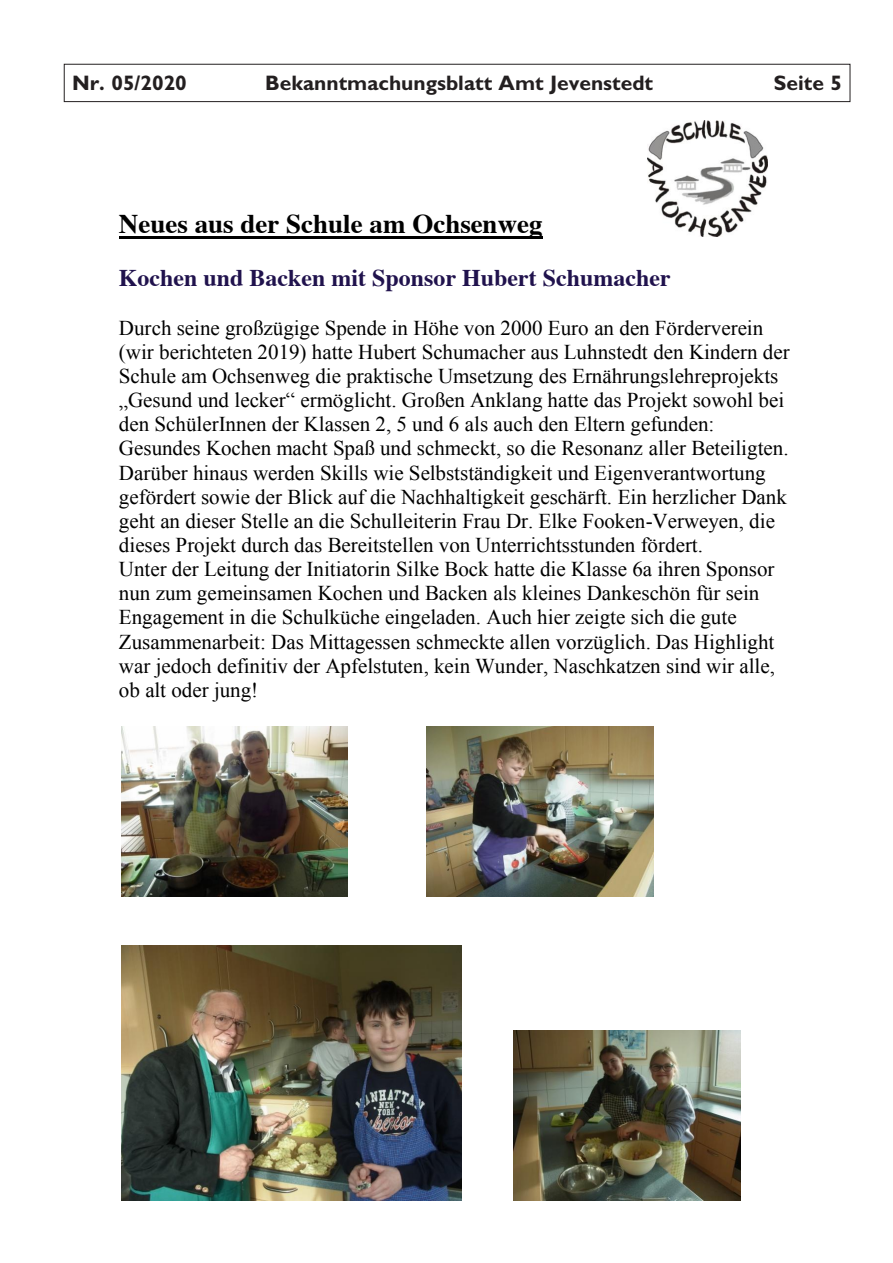
<style>
.page{position:relative;width:893px;height:1263px;background:#fff}
.page>*{position:absolute;margin:0;border:0;box-sizing:border-box;transform-origin:0 0}
.t1{font:700 27px "Times";color:#000}
.t2{font:700 24px "Times";color:#20124d}
.t3{font:21px/24.2px "Times New Roman";color:#000}
.t4{font:700 21px "Gill Sans Std";color:#231f20}
</style>
<div class="page">
<div style="left:64px;top:64px;width:786px;height:38px;border:1px solid #231f20"></div>
<img style="left:648px;top:121px;width:120px;height:116px">
<hr style="left:119px;top:236px;width:424px;height:3px;background:#000">
<img style="left:121px;top:726px;width:227px;height:170px">
<img style="left:427px;top:726px;width:226px;height:170px">
<img style="left:121px;top:945px;width:340px;height:255px">
<img style="left:514px;top:1030px;width:226px;height:170px">
<p class="t4" style="left:72px;top:71px;width:116px">Nr. 05/2020</p>
<p class="t4" style="left:265px;top:71px;width:389px">Bekanntmachungsblatt Amt Jevenstedt</p>
<p class="t4" style="left:774px;top:71px;width:70px">Seite 5</p>
<p class="t1" style="left:119px;top:198px;width:425px">Neues aus der Schule am Ochsenweg</p>
<p class="t2" style="left:119px;top:255px;width:553px">Kochen und Backen mit Sponsor Hubert Schumacher</p>
<p class="t3" style="left:119px;top:315px;width:672px">Durch seine großzügige Spende in Höhe von 2000 Euro an den Förderverein (wir berichteten 2019) hatte Hubert Schumacher aus Luhnstedt den Kindern der Schule am Ochsenweg die praktische Umsetzung des Ernährungslehreprojekts „Gesund und lecker“ ermöglicht. Großen Anklang hatte das Projekt sowohl bei den SchülerInnen der Klassen 2, 5 und 6 als auch den Eltern gefunden:<br>Gesundes Kochen macht Spaß und schmeckt, so die Resonanz aller Beteiligten.<br>Darüber hinaus werden Skills wie Selbstständigkeit und Eigenverantwortung gefördert sowie der Blick auf die Nachhaltigkeit geschärft. Ein herzlicher Dank geht an dieser Stelle an die Schulleiterin Frau Dr. Elke Fooken-Verweyen, die dieses Projekt durch das Bereitstellen von Unterrichtsstunden fördert.<br>Unter der Leitung der Initiatorin Silke Bock hatte die Klasse 6a ihren Sponsor nun zum gemeinsamen Kochen und Backen als kleines Dankeschön für sein Engagement in die Schulküche eingeladen. Auch hier zeigte sich die gute Zusammenarbeit: Das Mittagessen schmeckte allen vorzüglich. Das Highlight war jedoch definitiv der Apfelstuten, kein Wunder, Naschkatzen sind wir alle, ob alt oder jung!</p>
</div>
